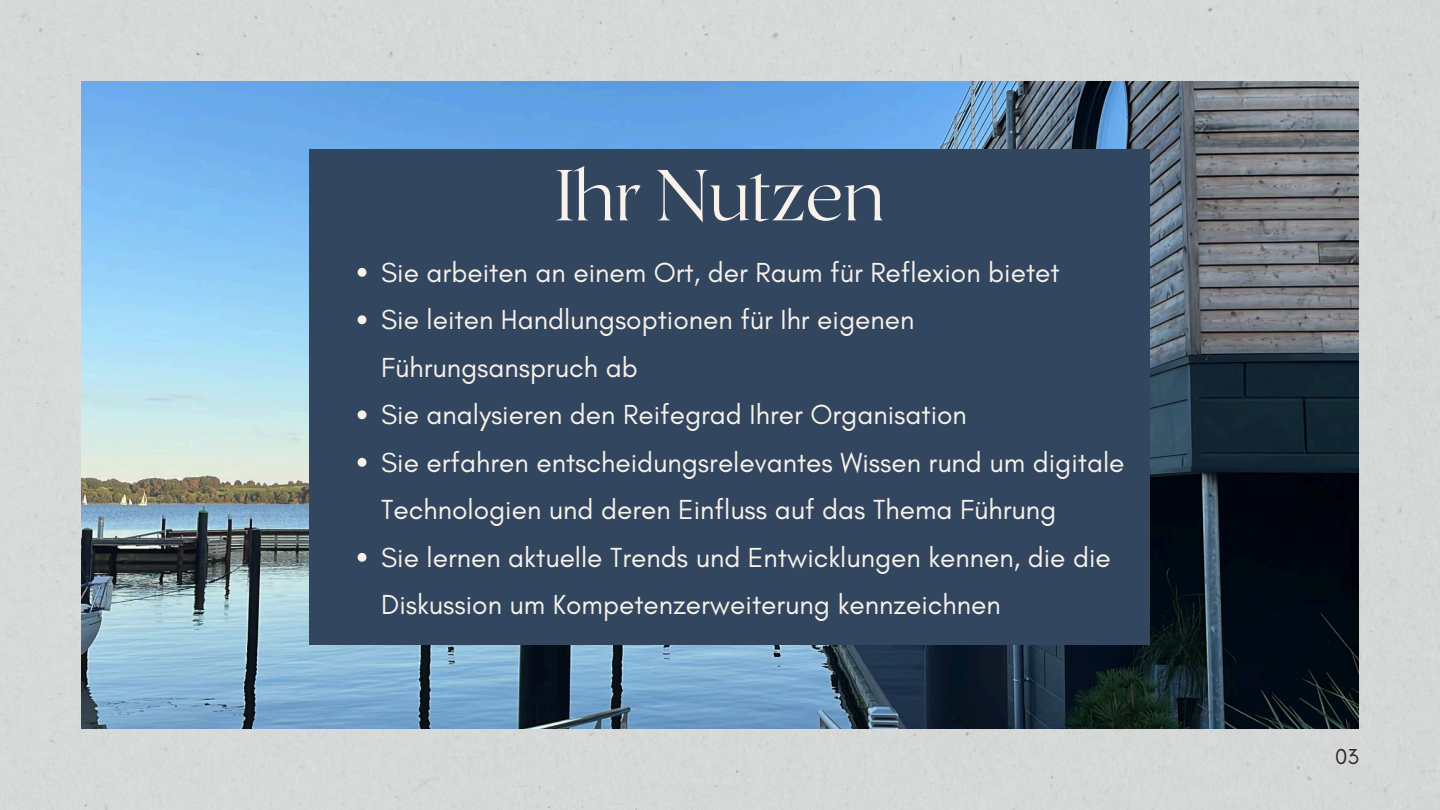
<style>
.page{position:relative;width:1440px;height:810px;background:#fff}
.page>*{position:absolute;margin:0;border:0;box-sizing:border-box;transform-origin:0 0}
.t1{font:100 72px "Roxborough CF";color:#f8f2eb}
.t2{font:28.1px/47.5px "Glacial Indifference";color:#f8f2eb}
.t3{font:22px "Glacial Indifference";color:#2e2929}
</style>
<div class="page">
<img style="left:81px;top:81px;width:1278px;height:648px">
<div style="left:309px;top:149px;width:840px;height:495px;background:#32465f"></div>
<svg style="left:358px;top:268px;width:8px;height:9px"></svg>
<svg style="left:358px;top:315px;width:8px;height:9px"></svg>
<svg style="left:358px;top:410px;width:8px;height:9px"></svg>
<svg style="left:358px;top:458px;width:8px;height:9px"></svg>
<svg style="left:358px;top:553px;width:8px;height:9px"></svg>
<p class="t1" style="left:555px;top:148px;width:331px">Ihr Nutzen</p>
<p class="t2" style="left:381px;top:248px;width:680px">Sie arbeiten an einem Ort, der Raum für Reflexion bietet</p>
<p class="t2" style="left:381px;top:295px;width:535px">Sie leiten Handlungsoptionen für Ihr eigenen<br>Führungsanspruch ab</p>
<p class="t2" style="left:381px;top:390px;width:587px">Sie analysieren den Reifegrad Ihrer Organisation</p>
<p class="t2" style="left:381px;top:438px;width:745px">Sie erfahren entscheidungsrelevantes Wissen rund um digitale<br>Technologien und deren Einfluss auf das Thema Führung</p>
<p class="t2" style="left:381px;top:533px;width:731px">Sie lernen aktuelle Trends und Entwicklungen kennen, die die<br>Diskussion um Kompetenzerweiterung kennzeichnen</p>
<h1 class="t3" style="left:1335px;top:743px;width:25px">03</h1>
</div>
